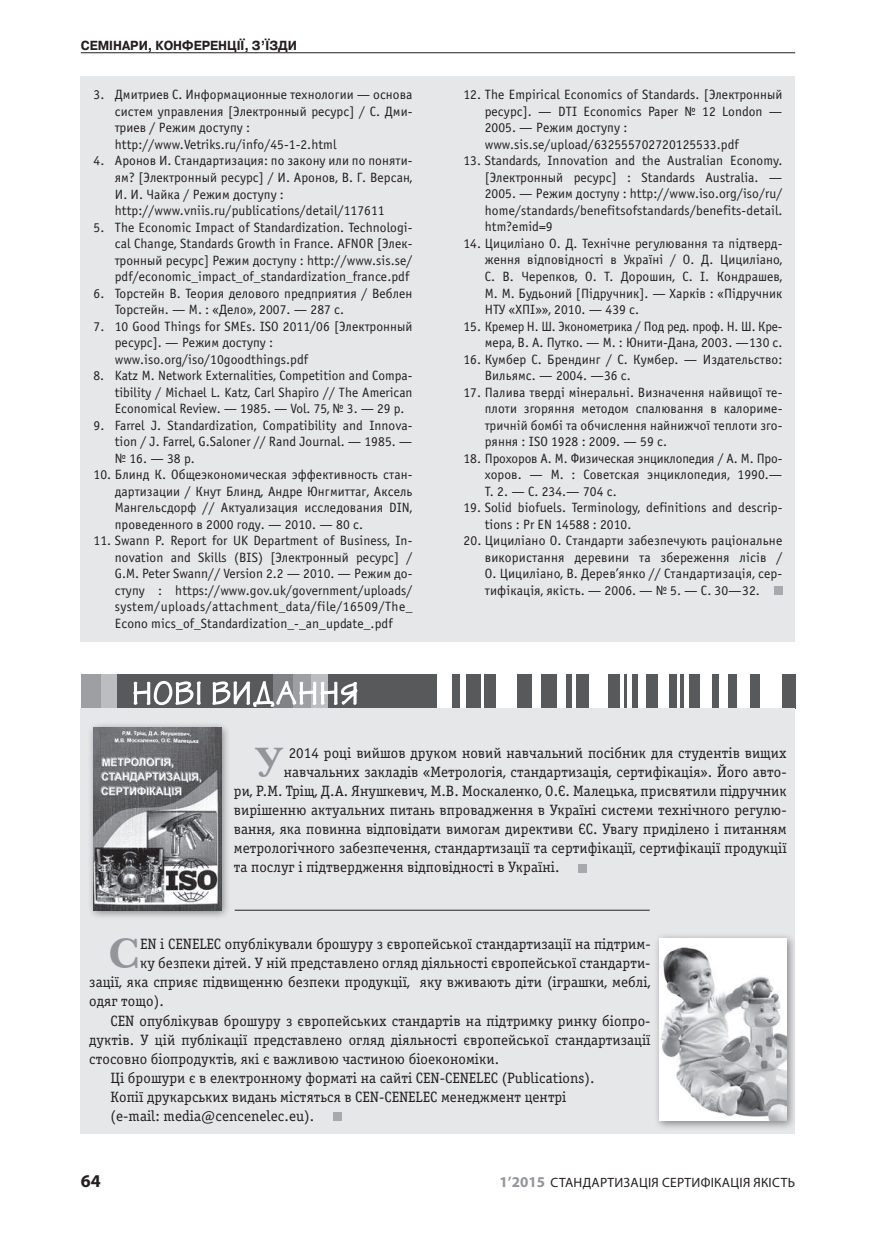
<style>
.page{position:relative;width:893px;height:1255px;background:#fff}
.page>*{position:absolute;margin:0;border:0;box-sizing:border-box;transform-origin:0 0}
.t1{font:700 43.5px "Baskerville BT";color:#939598}
.t2{font:700 18px "Myriad Pro";color:#231f20}
.t3{font:15px "Officina Serif C";letter-spacing:.005em;color:#231f20}
.t4{font:13.5px/16.5px "Officina Sans C";letter-spacing:.005em;color:#231f20;text-align:justify}
.t5{font:13.5px "Myriad Pro";letter-spacing:.02em;color:#231f20}
.t6{font:700 13.05px "Pragmatica WINC";color:#231f20;scale:.93 1}
.s1{font-weight:700;font-size:15px;color:#939598}
</style>
<div class="page">
<hr style="left:81px;top:52px;width:714px;height:1px;background:#231f20">
<div style="left:81px;top:77px;width:714px;height:565px;background:#e6e7e9"></div>
<div style="left:774px;top:586px;width:8px;height:8px;background:#a8a9ad"></div>
<div style="left:81px;top:674px;width:356px;height:34px;background:#58595b"></div>
<div style="left:452px;top:674px;width:7px;height:34px;background:#58595b"></div>
<div style="left:466px;top:674px;width:15px;height:34px;background:#58595b"></div>
<div style="left:484px;top:674px;width:11px;height:34px;background:#58595b"></div>
<div style="left:517px;top:674px;width:14px;height:34px;background:#58595b"></div>
<div style="left:542px;top:674px;width:15px;height:34px;background:#58595b"></div>
<div style="left:576px;top:674px;width:12px;height:34px;background:#58595b"></div>
<div style="left:608px;top:674px;width:12px;height:34px;background:#58595b"></div>
<div style="left:566px;top:674px;width:6px;height:34px;background:#58595b"></div>
<hr style="left:624px;top:674px;width:2px;height:34px;background:#58595b">
<div style="left:632px;top:674px;width:6px;height:34px;background:#58595b"></div>
<div style="left:646px;top:674px;width:12px;height:34px;background:#58595b"></div>
<div style="left:669px;top:674px;width:8px;height:34px;background:#58595b"></div>
<div style="left:689px;top:674px;width:10px;height:34px;background:#58595b"></div>
<hr style="left:681px;top:674px;width:3px;height:34px;background:#58595b">
<div style="left:750px;top:674px;width:10px;height:34px;background:#58595b"></div>
<div style="left:729px;top:674px;width:8px;height:34px;background:#58595b"></div>
<div style="left:713px;top:674px;width:6px;height:34px;background:#58595b"></div>
<div style="left:782px;top:674px;width:13px;height:34px;background:#58595b"></div>
<div style="left:311px;top:674px;width:16px;height:34px;background:#bcbdc0"></div>
<div style="left:293px;top:674px;width:18px;height:34px;background:#9d9fa2"></div>
<div style="left:273px;top:674px;width:20px;height:34px;background:#808285"></div>
<div style="left:100px;top:674px;width:17px;height:34px;background:#bcbdc0"></div>
<div style="left:81px;top:674px;width:19px;height:34px;background:#9d9fa2"></div>
<svg style="left:133px;top:681px;width:68px;height:25px"></svg>
<svg style="left:212px;top:679px;width:146px;height:29px"></svg>
<div style="left:81px;top:708px;width:714px;height:425px;background:#e6e7e9"></div>
<div style="left:578px;top:863px;width:9px;height:9px;background:#a8a9ad"></div>
<div style="left:333px;top:1112px;width:9px;height:9px;background:#a8a9ad"></div>
<div style="left:87px;top:721px;width:144px;height:199px;background:#231f20;opacity:.5"></div>
<img style="left:94px;top:727px;width:127px;height:183px">
<div style="left:653px;top:931px;width:144px;height:200px;background:#231f20;opacity:.5"></div>
<img style="left:659px;top:938px;width:127px;height:182px">
<hr style="left:235px;top:909px;width:415px;height:1px;background:#231f20">
<p class="t6" style="left:81px;top:38px;width:234px">СЕМІНАРИ, КОНФЕРЕНЦІЇ, З’ЇЗДИ</p>
<p class="t4" style="left:115px;top:87px;width:299px;text-align:left;text-indent:-21px">3. Дмитриев С. Информационные технологии — основа систем управления [Электронный ресурс] / С. Дми&shy;триев / Режим доступу : http://www.Vetriks.ru/info/45-1-2.html</p>
<p class="t4" style="left:115px;top:153px;width:299px;text-align:left;text-indent:-21px">4. Аронов И. Стандартизация: по закону или по поняти&shy;ям? [Электронный ресурс] / И. Аронов, В. Г. Версан, И. И. Чайка / Режим доступу : http://www.vniis.ru/publications/detail/117611</p>
<p class="t4" style="left:115px;top:219px;width:299px;text-indent:-21px">5. The Economic Impact of Standardization. Technologi&shy;cal Change, Standards Growth in France. AFNOR [Элек&shy;тронный ресурс] Режим доступу : http://www.sis.se/ pdf/economic_impact_of_standardization_france.pdf</p>
<p class="t4" style="left:115px;top:285px;width:299px;text-indent:-21px">6. Торстейн В. Теория делового предприятия / Веблен<br>Торстейн. — М. : «Дело», 2007. — 287 с.</p>
<p class="t4" style="left:115px;top:318px;width:299px;text-align:left;text-indent:-21px">7. 10 Good Things for SMEs. ISO 2011/06 [Электронный ресурс]. — Режим доступу : www.iso.org/iso/10goodthings.pdf</p>
<p class="t4" style="left:115px;top:367px;width:299px;text-indent:-21px">8. Katz М. Network Externalities, Competition and Compa&shy;tibility / Michael L. Katz, Carl Shapiro // The American Economical Review. — 1985. — Vol. 75, № 3. — 29 p.</p>
<p class="t4" style="left:115px;top:417px;width:299px;text-indent:-21px">9. Farrel J. Standardization, Compatibility and Innova&shy;tion / J. Farrel, G.Saloner // Rand Journal. — 1985. — № 16. — 38 р.</p>
<p class="t4" style="left:115px;top:466px;width:299px;text-indent:-21px">10. Блинд К. Общеэкономическая эффективность стан&shy;дартизации / Кнут Блинд, Андре Юнгмиттаг, Аксель Мангельсдорф // Актуализация исследования DIN, проведенного в 2000 году. — 2010. — 80 c.</p>
<p class="t4" style="left:115px;top:532px;width:299px;text-indent:-21px">11. Swann P. Report for UK Department of Business, In&shy;novation and Skills (BIS) [Электронный ресурс] / G.M. Peter Swann// Version 2.2 — 2010. — Режим до&shy;ступу : https://www.gov.uk/government/uploads/ system/uploads/attachment_data/file/16509/The_ Econo mics_of_Standardization_-_an_update_.pdf</p>
<p class="t4" style="left:485px;top:87px;width:299px;text-align:left;text-indent:-21px">12. The Empirical Economics of Standards. [Электронный ресурс]. — DTI Economics Paper № 12 London — 2005. — Режим доступу : www.sis.se/upload/632555702720125533.pdf</p>
<p class="t4" style="left:485px;top:153px;width:299px;text-indent:-21px">13. Standards, Innovation and the Australian Economy. [Электронный ресурс] : Standards Australia. — 2005. — Режим доступу : http://www.iso.org/iso/ru/ home/standards/benefitsofstandards/benefits-detail. htm?emid=9</p>
<p class="t4" style="left:485px;top:235px;width:299px;text-indent:-21px">14. Цициліано О. Д. Технічне регулювання та підтверд&shy;ження відповідності в Україні / О. Д. Цициліано, С. В. Черепков, О. Т. Дорошин, С. І. Кондрашев, М. М. Будьоний [Підручник]. — Харків : «Підручник НТУ «ХПІ»», 2010. — 439 с.</p>
<p class="t4" style="left:463px;top:318px;width:320px;text-align:right">15. Кремер Н. Ш. Эконометрика / Под ред. проф. Н. Ш. Кре&shy;мера, В. А. Путко. — М. : Юнити-Дана, 2003. —130 с.</p>
<p class="t4" style="left:485px;top:351px;width:299px;text-indent:-21px">16. Кумбер С. Брендинг / С. Кумбер. — Издательство:<br>Вильямс. — 2004. —36 c.</p>
<p class="t4" style="left:485px;top:384px;width:299px;text-indent:-21px">17. Палива тверді мінеральні. Визначення найвищої те&shy;плоти згоряння методом спалювання в калориме&shy;тричній бомбі та обчислення найнижчої теплоти зго&shy;ряння : ISO 1928 : 2009. — 59 с.</p>
<p class="t4" style="left:485px;top:450px;width:299px;text-indent:-21px">18. Прохоров А. М. Физическая энциклопедия / А. М. Про&shy;хоров. — М. : Советская энциклопедия, 1990.— Т. 2. — С. 234.— 704 с.</p>
<p class="t4" style="left:485px;top:499px;width:299px;text-indent:-21px">19. Solid biofuels. Terminology, definitions and descrip&shy;tions : Pr EN 14588 : 2010.</p>
<p class="t4" style="left:485px;top:532px;width:299px;text-indent:-21px">20. Цициліано О. Стандарти забезпечують раціональне використання деревини та збереження лісів / О. Цициліано, В. Дерев’янко // Стандартизація, сер&shy;тифікація, якість. — 2006. — № 5. — С. 30—32.</p>
<h1 class="t1" style="left:255px;top:732px;width:30px">У</h1>
<p class="t3" style="left:289px;top:744px;width:499px">2014 році вийшов друком новий навчальний посібник для студентів вищих</p>
<p class="t3" style="left:284px;top:763px;width:504px">навчальних закладів «Метрологія, стандартизація, сертифікація». Його авто-</p>
<p class="t3" style="left:234px;top:782px;width:554px">ри, Р.М. Тріщ, Д.А. Янушкевич, М.В. Москаленко, О.Є. Малецька, присвятили підручник</p>
<p class="t3" style="left:234px;top:801px;width:554px">вирішенню актуальних питань впровадження в Україні системи технічного регулю-</p>
<p class="t3" style="left:234px;top:821px;width:554px">вання, яка повинна відповідати вимогам директиви ЄС. Увагу приділено і питанням</p>
<p class="t3" style="left:234px;top:840px;width:554px">метрологічного забезпечення, стандартизації та сертифікації, сертифікації продукції</p>
<p class="t3" style="left:234px;top:859px;width:327px">та послуг і підтвердження відповідності в Україні.</p>
<h1 class="t1" style="left:109px;top:923px;width:32px">C</h1>
<p class="t3" style="left:140px;top:935px;width:512px">EN і CENELEC опублікували брошуру з європейської стандартизації на підтрим-</p>
<p class="t3" style="left:140px;top:954px;width:512px">ку безпеки дітей. У ній представлено огляд діяльності європейської стандарти-</p>
<p class="t3" style="left:89px;top:974px;width:563px">зації, яка сприяє підвищенню безпеки продукції, яку вживають діти (іграшки, меблі,</p>
<p class="t3" style="left:89px;top:993px;width:76px">одяг тощо).</p>
<p class="t3" style="left:111px;top:1012px;width:541px">CEN опублікував брошуру з європейських стандартів на підтримку ринку біопро-</p>
<p class="t3" style="left:89px;top:1031px;width:563px">дуктів. У цій публікації представлено огляд діяльності європейської стандартизації</p>
<p class="t3" style="left:89px;top:1050px;width:411px">стосовно біопродуктів, які є важливою частиною біоекономіки.</p>
<p class="t3" style="left:111px;top:1069px;width:485px">Ці брошури є в електронному форматі на сайті CEN-CENELEC (Publications).</p>
<p class="t3" style="left:111px;top:1088px;width:457px">Копії друкарських видань містяться в CEN-CENELEC менеджмент центрі</p>
<p class="t3" style="left:111px;top:1107px;width:205px">(e-mail: media@cencenelec.eu).</p>
<h2 class="t2" style="left:81px;top:1168px;width:21px">64</h2>
<p class="t5" style="left:499px;top:1173px;width:297px"><span class="s1">1’2015</span> СТАНДАРТИЗАЦІЯ СЕРТИФІКАЦІЯ ЯКІСТЬ</p>
</div>
